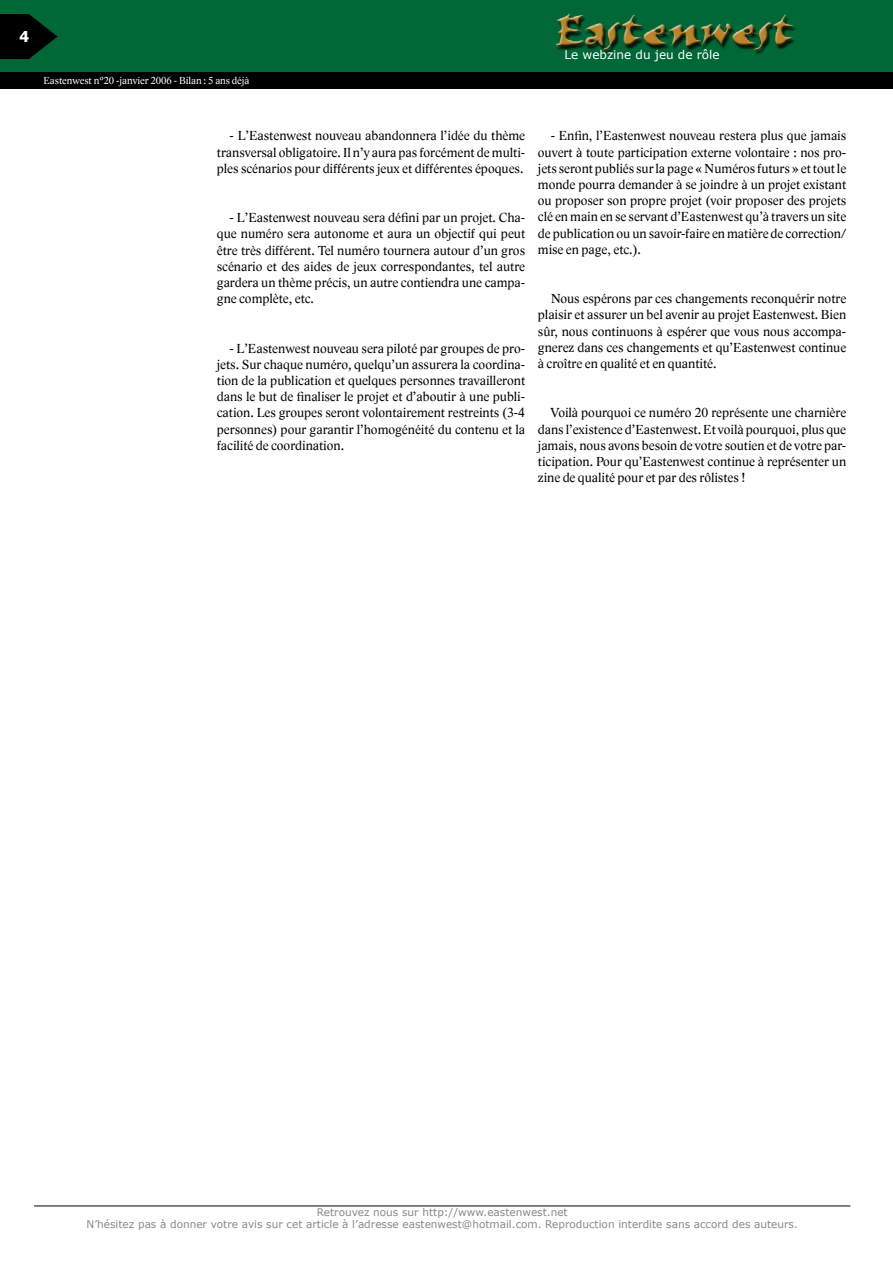
<style>
.page{position:relative;width:893px;height:1263px;background:#fff}
.page>*{position:absolute;margin:0;border:0;box-sizing:border-box;transform-origin:0 0}
.t1{font:13.5px/16.2px "Lido STFCE";color:#000;text-align:justify}
.t2{font:12px "Verdana";color:#fff}
.t3{font:10.5px/12.6px "Verdana";color:#878889;text-align:center}
.t4{font:10.5px "Lido STFCE";color:#fff}
</style>
<div class="page">
<div style="left:0;top:0;width:893px;height:72px;background:#006736"></div>
<img style="left:556px;top:13px;width:239px;height:41px">
<div style="left:1px;top:72px;width:892px;height:17px;background:#000"></div>
<hr style="left:34px;top:1205px;width:816px;height:1px;background:#000">
<svg style="left:0;top:14px;width:58px;height:45px"></svg>
<p class="t4" style="left:43px;top:74px;width:208px">Eastenwest n°20 -janvier 2006 - Bilan : 5 ans déjà</p>
<p class="t2" style="left:564px;top:47px;width:157px">Le webzine du jeu de rôle</p>
<p class="t1" style="left:217px;top:128px;width:310px;text-indent:13px">- L’Eastenwest nouveau abandonnera l’idée du thème transversal obligatoire. Il n’y aura pas forcément de multi&shy;ples scénarios pour différents jeux et différentes époques.</p>
<p class="t1" style="left:217px;top:210px;width:310px;text-indent:13px">- L’Eastenwest nouveau sera défini par un projet. Cha&shy;que numéro sera autonome et aura un objectif qui peut être très différent. Tel numéro tournera autour d’un gros scénario et des aides de jeux correspondantes, tel autre gardera un thème précis, un autre contiendra une campa&shy;gne complète, etc.</p>
<p class="t1" style="left:217px;top:340px;width:310px;text-indent:13px">- L’Eastenwest nouveau sera piloté par groupes de pro&shy;jets. Sur chaque numéro, quelqu’un assurera la coordina&shy;tion de la publication et quelques personnes travailleront dans le but de finaliser le projet et d’aboutir à une publi&shy;cation. Les groupes seront volontairement restreints (3-4 personnes) pour garantir l’homogénéité du contenu et la facilité de coordination.</p>
<p class="t1" style="left:538px;top:128px;width:310px;text-indent:13px">- Enfin, l’Eastenwest nouveau restera plus que jamais ouvert à toute participation externe volontaire : nos pro&shy;jets seront publiés sur la page « Numéros futurs » et tout le monde pourra demander à se joindre à un projet existant ou proposer son propre projet (voir proposer des projets clé en main en se servant d’Eastenwest qu’à travers un site de publication ou un savoir-faire en matière de correction/ mise en page, etc.).</p>
<p class="t1" style="left:538px;top:291px;width:310px;text-indent:13px">Nous espérons par ces changements reconquérir notre plaisir et assurer un bel avenir au projet Eastenwest. Bien sûr, nous continuons à espérer que vous nous accompa&shy;gnerez dans ces changements et qu’Eastenwest continue à croître en qualité et en quantité.</p>
<p class="t1" style="left:538px;top:405px;width:310px;text-indent:13px">Voilà pourquoi ce numéro 20 représente une charnière dans l’existence d’Eastenwest. Et voilà pourquoi, plus que jamais, nous avons besoin de votre soutien et de votre par&shy;ticipation. Pour qu’Eastenwest continue à représenter un zine de qualité pour et par des rôlistes !</p>
<p class="t3" style="left:87px;top:1205px;width:713px">Retrouvez nous sur http://www.eastenwest.net<br>N’hésitez pas à donner votre avis sur cet article à l’adresse eastenwest@hotmail.com. Reproduction interdite sans accord des auteurs.</p>
</div>
